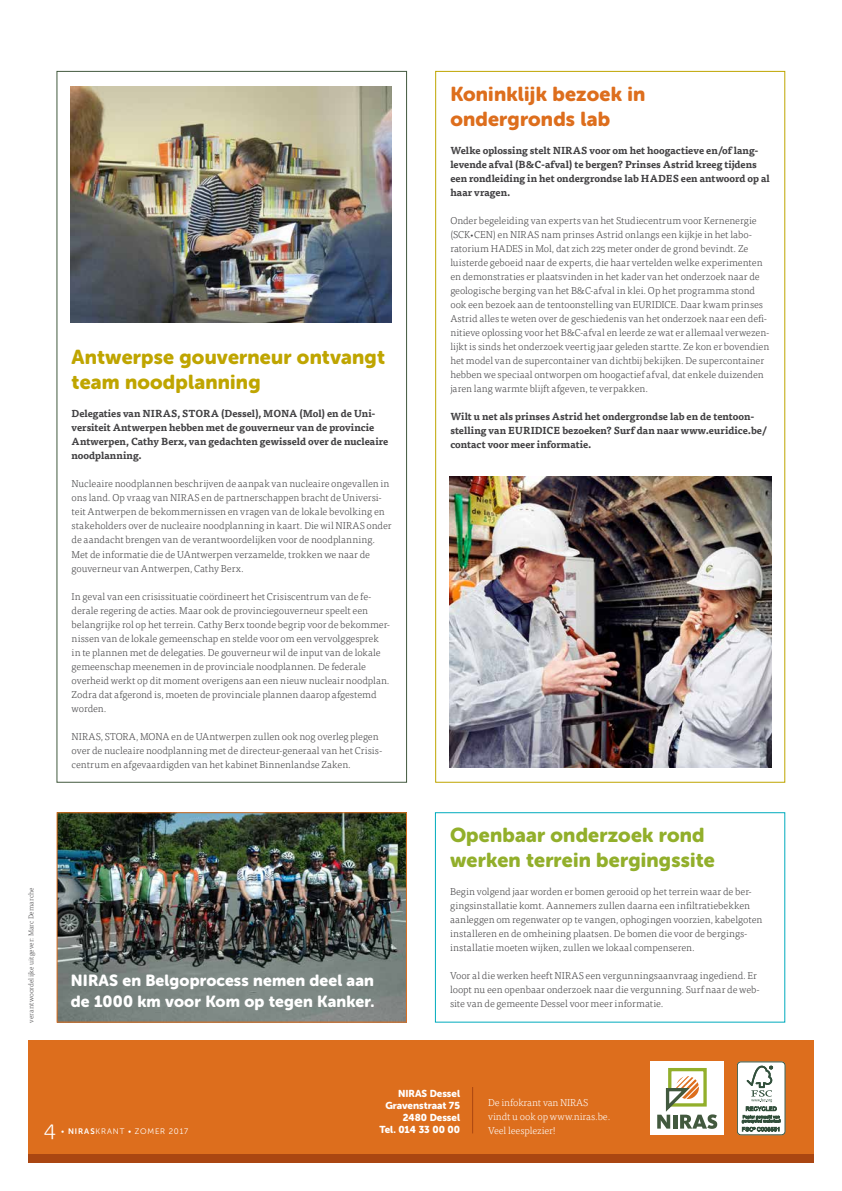
<style>
.page{position:relative;width:842px;height:1191px;background:#fff}
.page>*{position:absolute;margin:0;border:0;box-sizing:border-box;transform-origin:0 0}
.t1{font:300 24px "Tisa OT";color:#fff}
.t2{font:20px/25px "Museo Sans Rounded 900";letter-spacing:.01em;color:#92af2b}
.t3{font:20px/25px "Museo Sans Rounded 900";letter-spacing:.01em;color:#bfa500}
.t4{font:20px/25px "Museo Sans Rounded 900";letter-spacing:.01em;color:#dd6e1d}
.t5{font:16px/21px "Museo Sans Rounded 900";letter-spacing:.01em;color:#fff}
.t6{font:300 10px/14px "Tisa OT";color:#414042}
.t7{font:700 10px/14px "Tisa OT";letter-spacing:-.005em;color:#414042}
.t8{font:300 10px/14px "Tisa OT";letter-spacing:-.01em;color:#fff}
.t9{font:10px/12px "Museo Sans Rounded 900";color:#fff;text-align:right}
.t10{font:8px "Museo Sans Rounded 300";letter-spacing:.11em;color:#fff}
.t11{font:300 7px "Tisa OT";letter-spacing:.01em;color:#414042}
.s1{font-family:"Museo Sans Rounded 700"}
</style>
<div class="page">
<div style="left:28px;top:1040px;width:786px;height:122px;background:#dd6e1d"></div>
<hr style="left:472px;top:1087px;width:1px;height:46px;background:#aa4611">
<div style="left:28px;top:1154px;width:786px;height:8px;background:#aa4611"></div>
<div style="left:650px;top:1061px;width:74px;height:74px;background:#fff"></div>
<div style="left:668px;top:1068px;width:39px;height:38px;border:3px solid #92af2b"></div>
<svg style="left:657px;top:1076px;width:60px;height:52px"></svg>
<div style="left:435px;top:812px;width:350px;height:210px;border:1px solid #00abbd"></div>
<img style="left:59px;top:814px;width:346px;height:206px">
<div style="left:57px;top:812px;width:350px;height:210px;border:1px solid #dd6e1d"></div>
<img style="left:449px;top:477px;width:322px;height:290px">
<img style="left:71px;top:86px;width:321px;height:236px">
<div style="left:737px;top:1061px;width:48px;height:74px;background:#fff;border-radius:4px"></div>
<div style="left:737px;top:1061px;width:48px;height:74px;border:1px solid #32503c;border-radius:4px"></div>
<svg style="left:742px;top:1065px;width:39px;height:66px"></svg>
<h2 class="t3" style="left:72px;top:345px;width:315px">Antwerpse gouverneur ontvangt team noodplanning</h2>
<p class="t7" style="left:72px;top:407px;width:318px">Delegaties van NIRAS, STORA (Dessel), MONA (Mol) en de Uni&shy;versiteit Antwerpen hebben met de gouverneur van de provincie Antwerpen, Cathy Berx, van gedachten gewisseld over de nucleaire noodplanning.</p>
<p class="t6" style="left:72px;top:477px;width:322px">Nucleaire noodplannen beschrijven de aanpak van nucleaire ongevallen in ons land. Op vraag van NIRAS en de partnerschappen bracht de Universi&shy;teit Antwerpen de bekommernissen en vragen van de lokale bevolking en stakeholders over de nucleaire noodplanning in kaart. Die wil NIRAS onder de aandacht brengen van de verantwoordelijken voor de noodplanning.<br>Met de informatie die de UAntwerpen verzamelde, trokken we naar de gouverneur van Antwerpen, Cathy Berx.</p>
<p class="t6" style="left:72px;top:589px;width:320px">In geval van een crisissituatie coördineert het Crisiscentrum van de fe&shy;derale regering de acties. Maar ook de provinciegouverneur speelt een belangrijke rol op het terrein. Cathy Berx toonde begrip voor de bekommer&shy;nissen van de lokale gemeenschap en stelde voor om een vervolggesprek in te plannen met de delegaties. De gouverneur wil de input van de lokale gemeenschap meenemen in de provinciale noodplannen. De federale overheid werkt op dit moment overigens aan een nieuw nucleair noodplan.<br>Zodra dat afgerond is, moeten de provinciale plannen daarop afgestemd worden.</p>
<p class="t6" style="left:72px;top:729px;width:312px">NIRAS, STORA, MONA en de UAntwerpen zullen ook nog overleg plegen over de nucleaire noodplanning met de directeur-generaal van het Crisis&shy;centrum en afgevaardigden van het kabinet Binnenlandse Zaken.</p>
<p class="t11" style="left:27px;top:1022px;width:136px;rotate:-90deg">verantwoordelijke uitgever: Marc Demarche</p>
<h3 class="t5" style="left:71px;top:970px;width:305px">NIRAS en Belgoprocess nemen deel aan de 1000 km voor Kom op tegen Kanker.</h3>
<h2 class="t4" style="left:450px;top:82px;width:197px">Koninklijk bezoek in ondergronds lab</h2>
<p class="t7" style="left:450px;top:144px;width:321px">Welke oplossing stelt NIRAS voor om het hoogactieve en/of lang&shy;levende afval (B&amp;C-afval) te bergen? Prinses Astrid kreeg tijdens een rondleiding in het ondergrondse lab HADES een antwoord op al haar vragen.</p>
<p class="t6" style="left:450px;top:214px;width:321px">Onder begeleiding van experts van het Studiecentrum voor Kernenergie (SCK•CEN) en NIRAS nam prinses Astrid onlangs een kijkje in het labo&shy;ratorium HADES in Mol, dat zich 225 meter onder de grond bevindt. Ze luisterde geboeid naar de experts, die haar vertelden welke experimenten en demonstraties er plaatsvinden in het kader van het onderzoek naar de geologische berging van het B&amp;C-afval in klei. Op het programma stond ook een bezoek aan de tentoonstelling van EURIDICE. Daar kwam prinses Astrid alles te weten over de geschiedenis van het onderzoek naar een defi&shy;nitieve oplossing voor het B&amp;C-afval en leerde ze wat er allemaal verwezen&shy;lijkt is sinds het onderzoek veertig jaar geleden startte. Ze kon er bovendien het model van de supercontainer van dichtbij bekijken. De supercontainer hebben we speciaal ontworpen om hoogactief afval, dat enkele duizenden jaren lang warmte blijft afgeven, te verpakken.</p>
<p class="t7" style="left:450px;top:410px;width:318px">Wilt u net als prinses Astrid het ondergrondse lab en de tentoon&shy;stelling van EURIDICE bezoeken? Surf dan naar www.euridice.be/ contact voor meer informatie.</p>
<h2 class="t2" style="left:450px;top:823px;width:266px">Openbaar onderzoek rond werken terrein bergingssite</h2>
<p class="t6" style="left:450px;top:885px;width:314px">Begin volgend jaar worden er bomen gerooid op het terrein waar de ber&shy;gingsinstallatie komt. Aannemers zullen daarna een infiltratiebekken aanleggen om regenwater op te vangen, ophogingen voorzien, kabelgoten installeren en de omheining plaatsen. De bomen die voor de bergings&shy;installatie moeten wijken, zullen we lokaal compenseren.</p>
<p class="t6" style="left:450px;top:969px;width:311px">Voor al die werken heeft NIRAS een vergunningsaanvraag ingediend. Er loopt nu een openbaar onderzoek naar die vergunning. Surf naar de web&shy;site van de gemeente Dessel voor meer informatie.</p>
<h1 class="t1" style="left:44px;top:1115px;width:14px">4</h1>
<p class="t10" style="left:61px;top:1126px;width:128px">• <span class="s1">NIRAS</span>KRANT • ZOMER 2017</p>
<p class="t9" style="left:379px;top:1088px;width:82px">NIRAS Dessel<br>Gravenstraat 75<br>2480 Dessel<br>Tel. 014 33 00 00</p>
<p class="t8" style="left:488px;top:1095px;width:124px">De infokrant van NIRAS vindt u ook op www.niras.be.<br>Veel leesplezier!</p>
</div>
